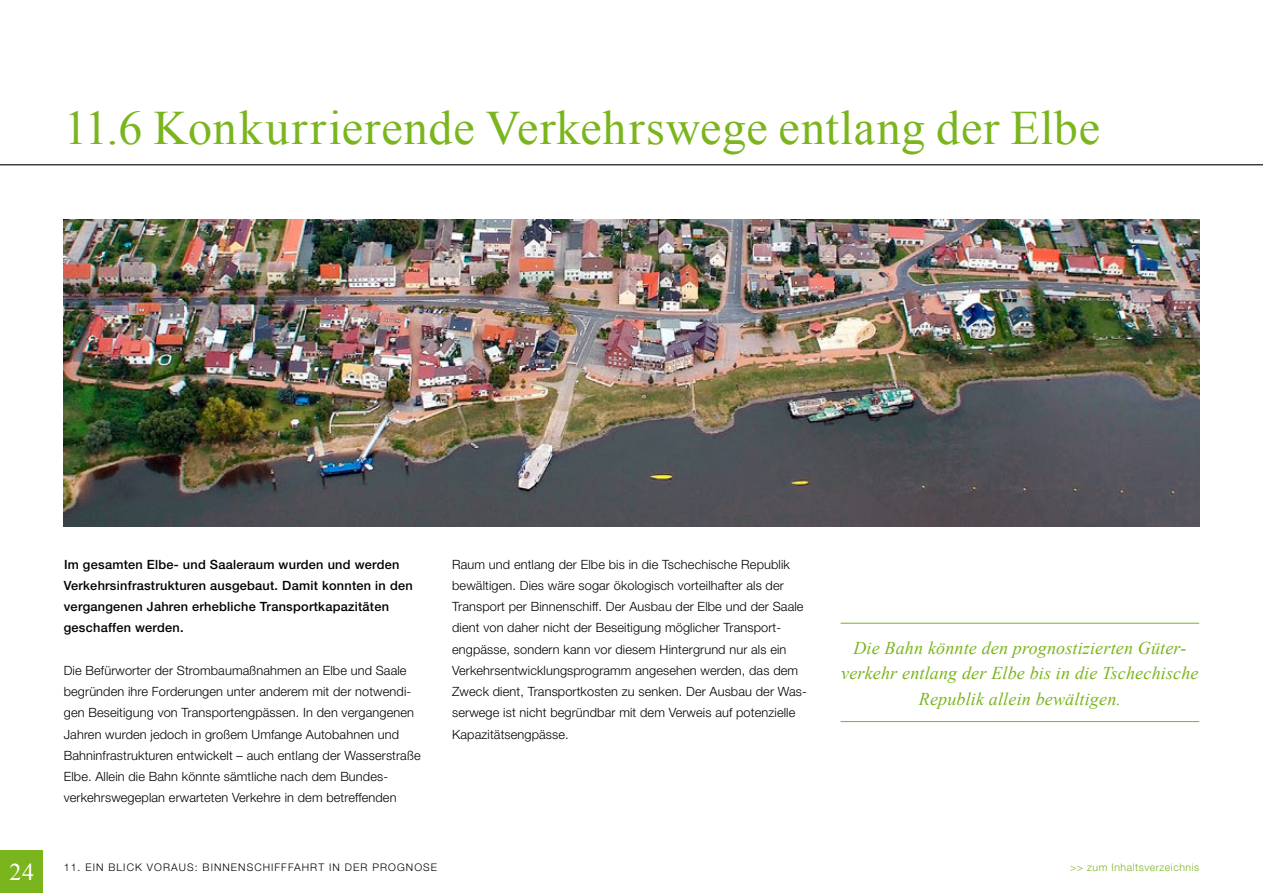
<style>
.page{position:relative;width:1263px;height:893px;background:#fff}
.page>*{position:absolute;margin:0;border:0;box-sizing:border-box;transform-origin:0 0}
.t1{font:48px "Times New Roman";letter-spacing:.015em;color:#7ab51d}
.t2{font:24px "Times New Roman";color:#fff}
.t3{font:italic 18px/25.5px "Times New Roman";letter-spacing:.01em;color:#7ab51d;text-align:center}
.t4{font:300 12.75px/21.3px "Helvetica Neue LT Std";letter-spacing:.01em;color:#000}
.t5{font:500 12.75px/21.3px "Helvetica Neue LT Std";letter-spacing:.02em;color:#000}
.t6{font:300 10.5px "Helvetica Neue LT Std";letter-spacing:.1em;color:#000}
.t7{font:300 10.5px "Helvetica Neue LT Std";letter-spacing:.05em;color:#7ab51d}
</style>
<div class="page">
<hr style="left:840px;top:623px;width:359px;height:1px;background:#7ab51d">
<hr style="left:840px;top:721px;width:359px;height:1px;background:#7ab51d">
<hr style="left:0;top:164px;width:1263px;height:1px;background:#000">
<img style="left:64px;top:220px;width:1135px;height:306px">
<div style="left:0;top:850px;width:43px;height:43px;background:#7ab51d"></div>
<h1 class="t1" style="left:64px;top:96px;width:1038px">11.6 Konkurrierende Verkehrswege entlang der Elbe</h1>
<h2 class="t2" style="left:10px;top:856px;width:26px">24</h2>
<p class="t5" style="left:64px;top:553px;width:350px">Im gesamten Elbe- und Saaleraum wurden und werden Verkehrsinfrastrukturen ausgebaut. Damit konnten in den vergangenen Jahren erhebliche Transportkapazitäten geschaffen werden.</p>
<p class="t4" style="left:64px;top:659px;width:358px">Die Befürworter der Strombaumaßnahmen an Elbe und Saale begründen ihre Forderungen unter anderem mit der notwendi&shy;gen Beseitigung von Transportengpässen. In den vergangenen Jahren wurden jedoch in großem Umfange Autobahnen und Bahninfrastrukturen entwickelt – auch entlang der Wasserstraße Elbe. Allein die Bahn könnte sämtliche nach dem Bundes&shy;verkehrswegeplan erwarteten Verkehre in dem betreffenden</p>
<p class="t4" style="left:452px;top:553px;width:356px">Raum und entlang der Elbe bis in die Tschechische Republik bewältigen. Dies wäre sogar ökologisch vorteilhafter als der Transport per Binnenschiff. Der Ausbau der Elbe und der Saale dient von daher nicht der Beseitigung möglicher Transport&shy;engpässe, sondern kann vor diesem Hintergrund nur als ein Verkehrsentwicklungsprogramm angesehen werden, das dem Zweck dient, Transportkosten zu senken. Der Ausbau der Was&shy;serwege ist nicht begründbar mit dem Verweis auf potenzielle Kapazitätsengpässe.</p>
<h3 class="t3" style="left:841px;top:634px;width:359px">Die Bahn könnte den prognostizierten Güter&shy;verkehr entlang der Elbe bis in die Tschechische<br>Republik allein bewältigen.</h3>
<p class="t6" style="left:64px;top:861px;width:92px">11. Ein Blick voraus</p>
<p class="t6" style="left:195px;top:861px;width:24px">: Binnens</p>
<p class="t6" style="left:254px;top:861px;width:17px">chifffahrt</p>
<p class="t6" style="left:329px;top:861px;width:24px">in der</p>
<p class="t6" style="left:372px;top:861px;width:17px">Prognose</p>
<p class="t7" style="left:1070px;top:861px;width:131px">&gt;&gt; zum Inhaltsverzeichnis</p>
</div>
